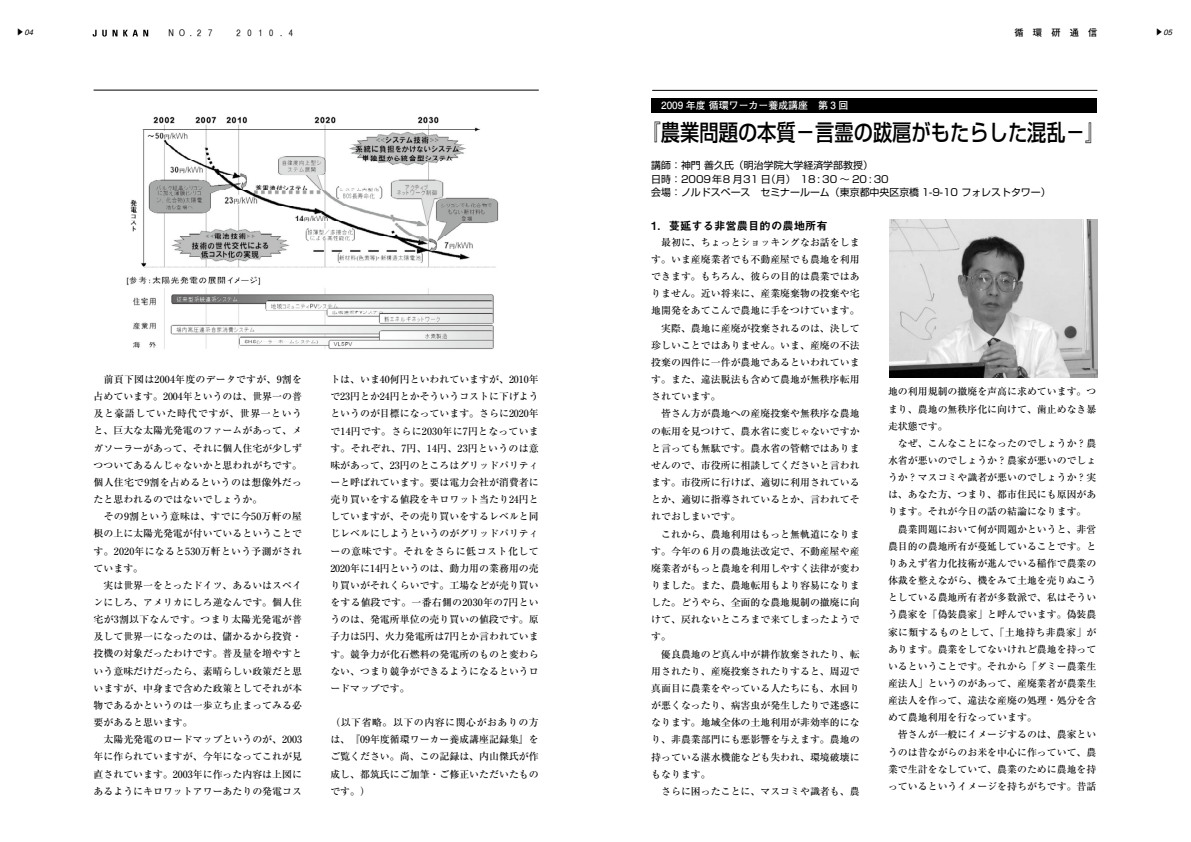
<style>
.page{position:relative;width:1191px;height:842px;background:#fff}
.page>*{position:absolute;margin:0;border:0;box-sizing:border-box;transform-origin:0 0}
.t1{font:500 22.7px "Shin Go Pr 5";color:#000;scale:.85 1}
.t2{font:11.3px "Midashi Go Pr 5 MB31";color:#000}
.t3{font:500 9.9px/17.2px "Ryumin Pr 5";color:#000}
.t4{font:9.9px/13.5px "Shin Go Pr 5";color:#000}
.t5{font:700 9.9px "Futo Go B101 Pr 5";color:#fff}
.t6{font:9.2px "Helvetica CY Plain";letter-spacing:.725em;color:#000}
.t7{font:700 9.2px "Futo Go B101 Pr 5";color:#000}
.t8{font:italic 7.8px "Helvetica";color:#000}
.t9{font:500 7.8px "Ryumin Pr 5";color:#000}
.s1{font-family:"Gothic BBB Pr 5";font-weight:500}
</style>
<div class="page">
<hr style="left:94px;top:90px;width:445px;height:1px;background:#000">
<svg style="left:93px;top:30px;width:24px;height:7px"></svg>
<svg style="left:123px;top:30px;width:25px;height:6px"></svg>
<hr style="left:652px;top:90px;width:445px;height:1px;background:#000">
<div style="left:651px;top:98px;width:445px;height:14px;background:#000"></div>
<img style="left:889px;top:220px;width:208px;height:157px">
<img style="left:126px;top:116px;width:373px;height:234px">
<p class="t9" style="left:26px;top:28px;width:9px;rotate:90deg">▲</p>
<p class="t7" style="left:1014px;top:26px;width:84px">循　環　研　通　信</p>
<p class="t8" style="left:1163px;top:28px;width:10px">05</p>
<p class="t9" style="left:1165px;top:28px;width:9px;rotate:90deg">▲</p>
<p class="t8" style="left:24px;top:28px;width:10px">04</p>
<p class="t6" style="left:108px;top:28px;width:105px"><span class="s1">　　　　</span>NO.27</p>
<p class="t6" style="left:236px;top:28px;width:58px">2010.4</p>
<p class="t3" style="left:94px;top:370px;width:210px">　前頁下図は2004年度のデータですが、9割を占めています。2004年というのは、世界一の普及と豪語していた時代ですが、世界一というと、巨大な太陽光発電のファームがあって、メガソーラーがあって、それに個人住宅が少しずつついてあるんじゃないかと思われがちです。個人住宅で9割を占めるというのは想像外だったと思われるのではないでしょうか。<br>　その9割という意味は、すでに今50万軒の屋根の上に太陽光発電が付いているということです。2020年になると530万軒という予測がされています。<br>　実は世界一をとったドイツ、あるいはスペインにしろ、アメリカにしろ逆なんです。個人住宅が3割以下なんです。つまり太陽光発電が普及して世界一になったのは、儲かるから投資・投機の対象だったわけです。普及量を増やすという意味だけだったら、素晴らしい政策だと思いますが、中身まで含めた政策としてそれが本物であるかというのは一歩立ち止まってみる必要があると思います。<br>　太陽光発電のロードマップというのが、2003年に作られていますが、今年になってこれが見直されています。2003年に作った内容は上図にあるようにキロワットアワーあたりの発電コス</p>
<p class="t3" style="left:330px;top:370px;width:210px;text-align:justify">トは、いま40何円といわれていますが、2010年で23円とか24円とかそういうコストに下げようというのが目標になっています。さらに2020年で14円です。さらに2030年に7円となっています。それぞれ、7円、14円、23円というのは意味があって、23円のところはグリッドパリティーと呼ばれています。要は電力会社が消費者に売り買いをする値段をキロワット当たり24円としていますが、その売り買いをするレベルと同じレベルにしようというのがグリッドパリティーの意味です。それをさらに低コスト化して2020年に14円というのは、動力用の業務用の売り買いがそれくらいです。工場などが売り買いをする値段です。一番右側の2030年の7円というのは、発電所単位の売り買いの値段です。原子力は5円、火力発電所は7円とか言われています。競争力が化石燃料の発電所のものと変わらない、つまり競争ができるようになるというロードマップです。</p>
<p class="t3" style="left:330px;top:713px;width:210px;text-align:justify">（以下省略。以下の内容に関心がおありの方は、『09年度循環ワーカー養成講座記録集』をご覧ください。尚、この記録は、内山傑氏が作成し、都筑氏にご加筆・ご修正いただいたものです。）</p>
<p class="t5" style="left:651px;top:97px;width:199px">　2009 年度 循環ワーカー養成講座　第 3 回</p>
<h1 class="t1" style="left:641px;top:113px;width:546px">『農業問題の本質－言霊の跋扈がもたらした混乱－』</h1>
<p class="t4" style="left:651px;top:158px;width:401px">講師：神門善久氏（明治学院大学経済学部教授）<br>日時：2009年8 月31 日（月） 18 : 30 〜 20 : 30<br>会場：ノルドスペース　セミナールーム（東京都中央区京橋 1-9-10 フォレストタワー）</p>
<p class="t2" style="left:651px;top:217px;width:178px">1．蔓延する非営農目的の農地所有</p>
<p class="t3" style="left:651px;top:233px;width:210px">　最初に、ちょっとショッキングなお話をします。いま産廃業者でも不動産屋でも農地を利用できます。もちろん、彼らの目的は農業ではありません。近い将来に、産業廃棄物の投棄や宅地開発をあてこんで農地に手をつけています。　実際、農地に産廃が投棄されるのは、決して珍しいことではありません。いま、産廃の不法投棄の四件に一件が農地であるといわれています。また、違法脱法も含めて農地が無秩序転用されています。<br>　皆さん方が農地への産廃投棄や無秩序な農地の転用を見つけて、農水省に変じゃないですかと言っても無駄です。農水省の管轄ではありませんので、市役所に相談してくださいと言われます。市役所に行けば、適切に利用されているとか、適切に指導されているとか、言われてそれでおしまいです。<br>　これから、農地利用はもっと無軌道になります。今年の 6 月の農地法改定で、不動産屋や産廃業者がもっと農地を利用しやすく法律が変わりました。また、農地転用もより容易になりました。どうやら、全面的な農地規制の撤廃に向けて、戻れないところまで来てしまったようです。<br>　優良農地のど真ん中が耕作放棄されたり、転用されたり、産廃投棄されたりすると、周辺で真面目に農業をやっている人たちにも、水回りが悪くなったり、病害虫が発生したりで迷惑になります。地域全体の土地利用が非効率的になり、非農業部門にも悪影響を与えます。農地の持っている湛水機能なども失われ、環境破壊にもなります。<br>　さらに困ったことに、マスコミや識者も、農</p>
<p class="t3" style="left:888px;top:382px;width:210px">地の利用規制の撤廃を声高に求めています。つまり、農地の無秩序化に向けて、歯止めなき暴走状態です。<br>　なぜ、こんなことになったのでしょうか？農水省が悪いのでしょうか？農家が悪いのでしょうか？マスコミや識者が悪いのでしょうか？実は、あなた方、つまり、都市住民にも原因があります。それが今日の話の結論になります。　農業問題において何が問題かというと、非営農目的の農地所有が蔓延していることです。とりあえず省力化技術が進んでいる稲作で農業の体裁を整えながら、機をみて土地を売りぬこうとしている農地所有者が多数派で、私はそういう農家を「偽装農家」と呼んでいます。偽装農家に類するものとして、「土地持ち非農家」があります。農業をしてないけれど農地を持っているということです。それから「ダミー農業生産法人」というのがあって、産廃業者が農業生産法人を作って、違法な産廃の処理・処分を含めて農地利用を行なっています。<br>　皆さんが一般にイメージするのは、農家というのは昔ながらのお米を中心に作っていて、農業で生計をなしていて、農業のために農地を持っているというイメージを持ちがちです。昔話</p>
</div>
